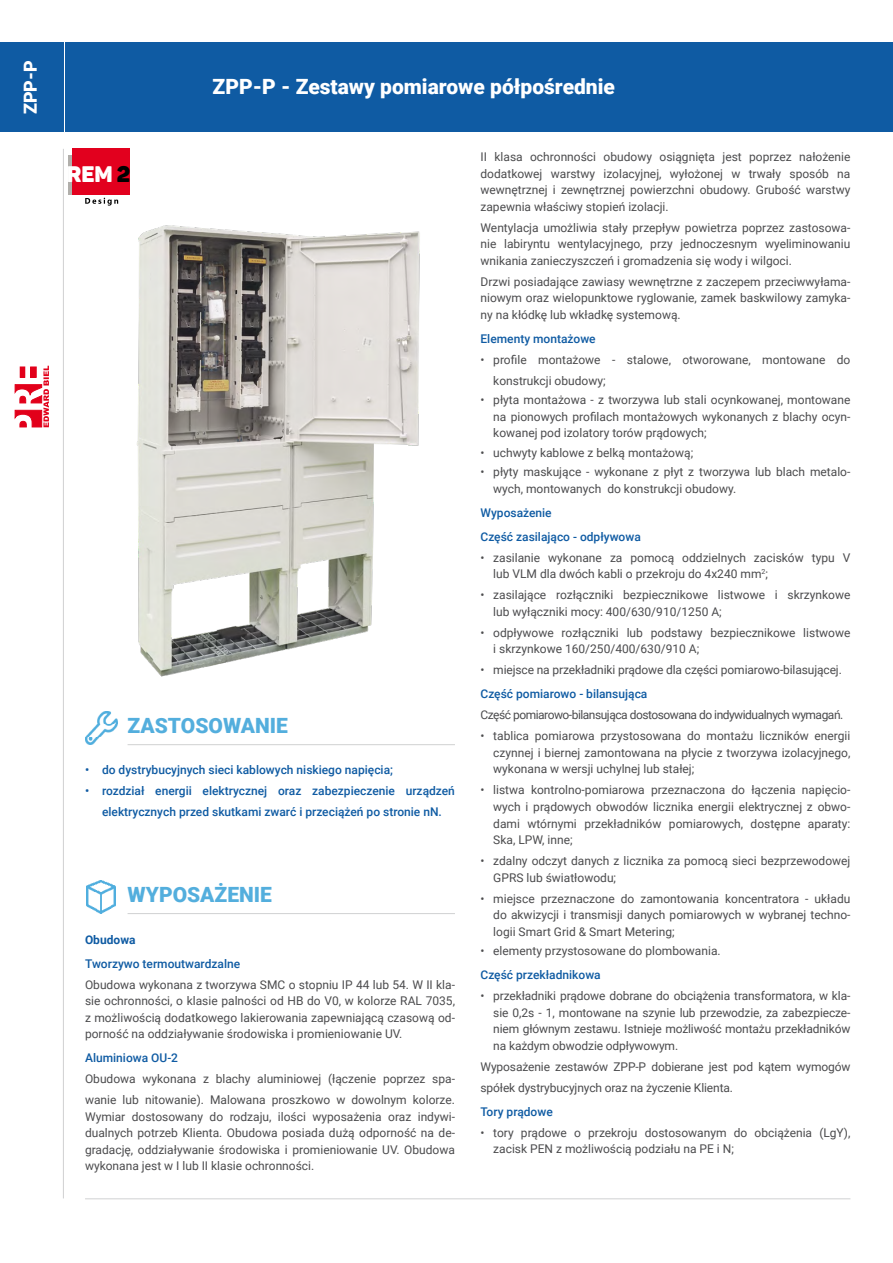
<style>
.page{position:relative;width:893px;height:1263px;background:#fff}
.page>*{position:absolute;margin:0;border:0;box-sizing:border-box;transform-origin:0 0}
.t1{font:22.2px "Panton Black Caps";color:#fff}
.t2{font:900 21px "Roboto";color:#fff}
.t3{font:900 21px "Roboto";color:#53aedd}
.t4{font:900 18px "Roboto";color:#fff}
.t5{font:12px/16.5px "Roboto";color:#4b4b4d;text-align:justify}
.t6{font:500 12px/21px "Roboto";color:#0f5ba3;text-align:center}
.t7{font:12px "Roboto";letter-spacing:-.04em;color:#4b4b4d}
.t8{font:700 12px "Roboto";color:#0f5ba3}
.s1{color:#000}
</style>
<div class="page">
<hr style="left:63px;top:149px;width:1px;height:1049px;background:#d0d1d2">
<svg style="left:15px;top:366px;width:34px;height:61px"></svg>
<div style="left:0;top:43px;width:64px;height:89px;background:#0f5ba3"></div>
<div style="left:66px;top:43px;width:827px;height:89px;background:#0f5ba3"></div>
<hr style="left:85px;top:1198px;width:765px;height:1px;background:#d0d1d2">
<img style="left:85px;top:712px;width:32px;height:32px">
<hr style="left:128px;top:744px;width:327px;height:1px;background:#d0d1d2">
<img style="left:87px;top:881px;width:29px;height:32px">
<hr style="left:128px;top:913px;width:327px;height:1px;background:#d0d1d2">
<div style="left:68px;top:155px;width:61px;height:40px;background:#b1afab"></div>
<div style="left:72px;top:149px;width:58px;height:46px;background:#e2001e"></div>
<svg style="left:85px;top:198px;width:33px;height:8px"></svg>
<img style="left:137px;top:225px;width:283px;height:452px">
<h3 class="t4" style="left:18px;top:114px;width:56px;rotate:-90deg">ZPP-P</h3>
<h2 class="t2" style="left:213px;top:71px;width:404px">ZPP-P - Zestawy pomiarowe półpośrednie</h2>
<h1 class="t1" style="left:67px;top:159px;width:65px">REM <span class="s1">2</span></h1>
<h2 class="t3" style="left:128px;top:711px;width:162px">ZASTOSOWANIE</h2>
<p class="t6" style="left:85px;top:759px;width:309px">• do dystrybucyjnych sieci kablowych niskiego napięcia;</p>
<p class="t6" style="left:85px;top:780px;width:371px">• rozdział energii elektrycznej oraz zabezpieczenie urządzeń elektrycznych przed skutkami zwarć i przeciążeń po stronie nN.</p>
<h2 class="t3" style="left:128px;top:880px;width:146px">WYPOSAŻENIE</h2>
<p class="t8" style="left:85px;top:931px;width:52px">Obudowa</p>
<p class="t6" style="left:85px;top:953px;width:157px">Tworzywo termoutwardzalne</p>
<p class="t5" style="left:85px;top:976px;width:371px">Obudowa wykonana z tworzywa SMC o stopniu IP 44 lub 54. W II kla&shy;sie ochronności, o klasie palności od HB do V0, w kolorze RAL 7035, z możliwością dodatkowego lakierowania zapewniającą czasową od&shy;porność na oddziaływanie środowiska i promieniowanie UV.</p>
<p class="t6" style="left:85px;top:1047px;width:95px">Aluminiowa OU-2</p>
<p class="t5" style="left:85px;top:1068px;width:371px;line-height:21px">Obudowa wykonana z blachy aluminiowej (łączenie poprzez spa&shy;wanie lub nitowanie). Malowana proszkowo w dowolnym kolorze.</p>
<p class="t5" style="left:85px;top:1108px;width:371px">Wymiar dostosowany do rodzaju, ilości wyposażenia oraz indywi&shy;dualnych potrzeb Klienta. Obudowa posiada dużą odporność na de&shy;gradację, oddziaływanie środowiska i promieniowanie UV. Obudowa wykonana jest w I lub II klasie ochronności.</p>
<p class="t5" style="left:480px;top:148px;width:371px">II klasa ochronności obudowy osiągnięta jest poprzez nałożenie dodatkowej warstwy izolacyjnej, wyłożonej w trwały sposób na wewnętrznej i zewnętrznej powierzchni obudowy. Grubość warstwy zapewnia właściwy stopień izolacji.</p>
<p class="t5" style="left:480px;top:219px;width:371px">Wentylacja umożliwia stały przepływ powietrza poprzez zastosowa&shy;nie labiryntu wentylacyjnego, przy jednoczesnym wyeliminowaniu wnikania zanieczyszczeń i gromadzenia się wody i wilgoci.</p>
<p class="t5" style="left:480px;top:273px;width:371px">Drzwi posiadające zawiasy wewnętrzne z zaczepem przeciwwyłama&shy;niowym oraz wielopunktowe ryglowanie, zamek baskwilowy zamyka&shy;ny na kłódkę lub wkładkę systemową.</p>
<p class="t6" style="left:480px;top:328px;width:117px">Elementy montażowe</p>
<p class="t5" style="left:493px;top:349px;width:359px;line-height:21px;text-indent:-13px">• profile montażowe - stalowe, otworowane, montowane do konstrukcji obudowy;</p>
<p class="t5" style="left:493px;top:391px;width:359px;text-indent:-13px">• płyta montażowa - z tworzywa lub stali ocynkowanej, montowane na pionowych profilach montażowych wykonanych z blachy ocyn&shy;kowanej pod izolatory torów prądowych;</p>
<p class="t5" style="left:480px;top:444px;width:214px">• uchwyty kablowe z belką montażową;</p>
<p class="t5" style="left:493px;top:463px;width:359px;text-indent:-13px">• płyty maskujące - wykonane z płyt z tworzywa lub blach metalo&shy;wych, montowanych do konstrukcji obudowy.</p>
<p class="t6" style="left:480px;top:500px;width:162px;line-height:24px;text-align:left">Wyposażenie<br>Część zasilająco - odpływowa</p>
<p class="t5" style="left:493px;top:549px;width:359px;text-indent:-13px">• zasilanie wykonane za pomocą oddzielnych zacisków typu V lub VLM dla dwóch kabli o przekroju do 4x240 mm<sup>2</sup>;</p>
<p class="t5" style="left:493px;top:586px;width:359px;text-indent:-13px">• zasilające rozłączniki bezpiecznikowe listwowe i skrzynkowe lub wyłączniki mocy: 400/630/910/1250 A;</p>
<p class="t5" style="left:493px;top:624px;width:359px;text-indent:-13px">• odpływowe rozłączniki lub podstawy bezpiecznikowe listwowe i skrzynkowe 160/250/400/630/910 A;</p>
<p class="t5" style="left:480px;top:661px;width:363px">• miejsce na przekładniki prądowe dla części pomiarowo-bilasującej.</p>
<p class="t6" style="left:480px;top:683px;width:168px">Część pomiarowo - bilansująca</p>
<p class="t7" style="left:480px;top:707px;width:364px">Część pomiarowo-bilansująca dostosowana do indywidualnych wymagań.</p>
<p class="t5" style="left:493px;top:727px;width:359px;text-indent:-13px">• tablica pomiarowa przystosowana do montażu liczników energii czynnej i biernej zamontowana na płycie z tworzywa izolacyjnego, wykonana w wersji uchylnej lub stałej;</p>
<p class="t5" style="left:493px;top:781px;width:359px;text-indent:-13px">• listwa kontrolno-pomiarowa przeznaczona do łączenia napięcio&shy;wych i prądowych obwodów licznika energii elektrycznej z obwo&shy;dami wtórnymi przekładników pomiarowych, dostępne aparaty:<br>Ska, LPW, inne;</p>
<p class="t5" style="left:493px;top:852px;width:359px;text-indent:-13px">• zdalny odczyt danych z licznika za pomocą sieci bezprzewodowej<br>GPRS lub światłowodu;</p>
<p class="t5" style="left:493px;top:889px;width:359px;text-indent:-13px">• miejsce przeznaczone do zamontowania koncentratora - układu do akwizycji i transmisji danych pomiarowych w wybranej techno&shy;logii Smart Grid &amp; Smart Metering;</p>
<p class="t5" style="left:480px;top:942px;width:242px">• elementy przystosowane do plombowania.</p>
<p class="t6" style="left:480px;top:964px;width:122px">Część przekładnikowa</p>
<p class="t5" style="left:493px;top:987px;width:359px;text-indent:-13px">• przekładniki prądowe dobrane do obciążenia transformatora, w kla&shy;sie 0,2s - 1, montowane na szynie lub przewodzie, za zabezpiecze&shy;niem głównym zestawu. Istnieje możliwość montażu przekładników na każdym obwodzie odpływowym.</p>
<p class="t5" style="left:480px;top:1055px;width:371px;line-height:21px">Wyposażenie zestawów ZPP-P dobierane jest pod kątem wymogów spółek dystrybucyjnych oraz na życzenie Klienta.</p>
<p class="t6" style="left:480px;top:1100px;width:74px">Tory prądowe</p>
<p class="t5" style="left:493px;top:1123px;width:359px;text-indent:-13px">• tory prądowe o przekroju dostosowanym do obciążenia (LgY), zacisk PEN z możliwością podziału na PE i N;</p>
</div>
